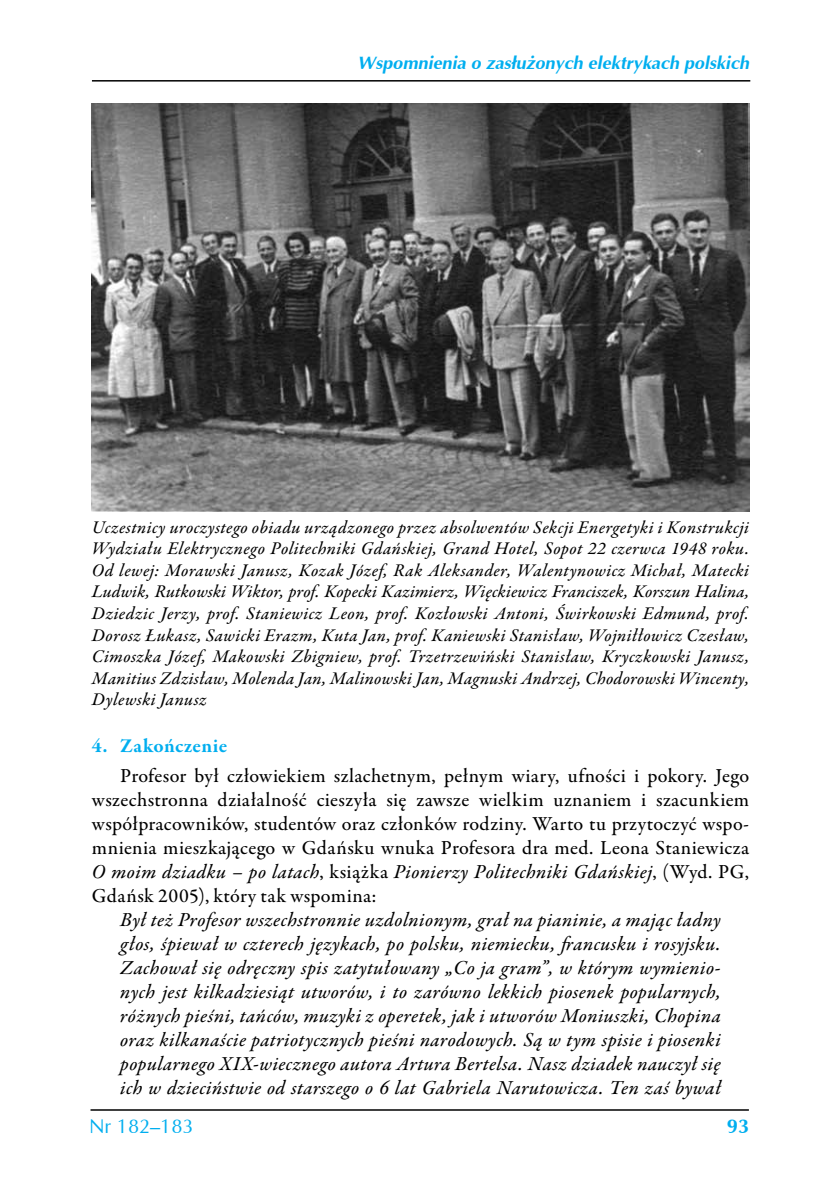
<style>
.page{position:relative;width:840px;height:1191px;background:#fff}
.page>*{position:absolute;margin:0;border:0;box-sizing:border-box;transform-origin:0 0}
.t1{font:20px/24px "Garamond Premr Pro Med It";letter-spacing:.02em;color:#000;text-align:justify}
.t2{font:500 20px/24px "Garamond Premr Pro";letter-spacing:.015em;color:#000;text-align:justify}
.t3{font:700 20px "Garamond Premr Pro";letter-spacing:.02em;color:#00aeef}
.t4{font:20px "Ottawa";color:#00aeef}
.t5{font:700 20px "Ottawa";color:#00aeef}
.t6{font:18px/21.6px "Garamond Premr Pro Med It";letter-spacing:.015em;color:#000;text-align:justify}
.t7{font:italic 700 18px "Ottawa";color:#00aeef}
.s1{font-family:"Garamond Premr Pro";font-weight:500}
</style>
<div class="page">
<hr style="left:92px;top:80px;width:657px;height:2px;background:#000">
<hr style="left:90px;top:1109px;width:658px;height:1px;background:#000">
<img style="left:91px;top:104px;width:658px;height:407px">
<p class="t7" style="left:357px;top:51px;width:393px">Wspomnienia o zasłużonych elektrykach polskich</p>
<p class="t6" style="left:92px;top:517px;width:658px">Uczestnicy uroczystego obiadu urządzonego przez absolwentów Sekcji Energetyki i Konstrukcji Wydziału Elektrycznego Politechniki Gdańskiej, Grand Hotel, Sopot 22 czerwca 1948 roku.<br>Od lewej: Morawski Janusz, Kozak Józef, Rak Aleksander, Walentynowicz Michał, Matecki Ludwik, Rutkowski Wiktor, prof. Kopecki Kazimierz, Więckiewicz Franciszek, Korszun Halina, Dziedzic Jerzy, prof. Staniewicz Leon, prof. Kozłowski Antoni, Świrkowski Edmund, prof.<br>Dorosz Łukasz, Sawicki Erazm, Kuta Jan, prof. Kaniewski Stanisław, Wojniłłowicz Czesław, Cimoszka Józef, Makowski Zbigniew, prof. Trzetrzewiński Stanisław, Kryczkowski Janusz, Manitius Zdzisław, Molenda Jan, Malinowski Jan, Magnuski Andrzej, Chodorowski Wincenty, Dylewski Janusz</p>
<p class="t3" style="left:92px;top:733px;width:137px">4. Zakończenie</p>
<p class="t2" style="left:92px;top:764px;width:658px;text-indent:28px">Profesor był człowiekiem szlachetnym, pełnym wiary, ufności i pokory. Jego wszechstronna działalność cieszyła się zawsze wielkim uznaniem i szacunkiem współpracowników, studentów oraz członków rodziny. Warto tu przytoczyć wspo&shy;mnienia mieszkającego w Gdańsku wnuka Profesora dra med. Leona Staniewicza</p>
<p class="t1" style="left:92px;top:860px;width:658px">O moim dziadku – po latach<span class="s1">, książka</span> Pionierzy Politechniki Gdańskiej<span class="s1">, (Wyd. PG,</span></p>
<p class="t2" style="left:92px;top:884px;width:286px">Gdańsk 2005), który tak wspomina:</p>
<p class="t1" style="left:120px;top:908px;width:601px">Był też Profesor wszechstronnie uzdolnionym, grał na pianinie, a mając ładny głos, śpiewał w czterech językach, po polsku, niemiecku, francusku i rosyjsku.<br>Zachował się odręczny spis zatytułowany „Co ja gram”, w którym wymienio&shy;nych jest kilkadziesiąt utworów, i to zarówno lekkich piosenek popularnych, różnych pieśni, tańców, muzyki z operetek, jak i utworów Moniuszki, Chopina oraz kilkanaście patriotycznych pieśni narodowych. Są w tym spisie i piosenki popularnego XIX-wiecznego autora Artura Bertelsa. Nasz dziadek nauczył się ich w dzieciństwie od starszego o 6 lat Gabriela Narutowicza. Ten zaś bywał</p>
<p class="t4" style="left:89px;top:1114px;width:106px">Nr 182–183</p>
<p class="t5" style="left:726px;top:1114px;width:24px">93</p>
</div>
